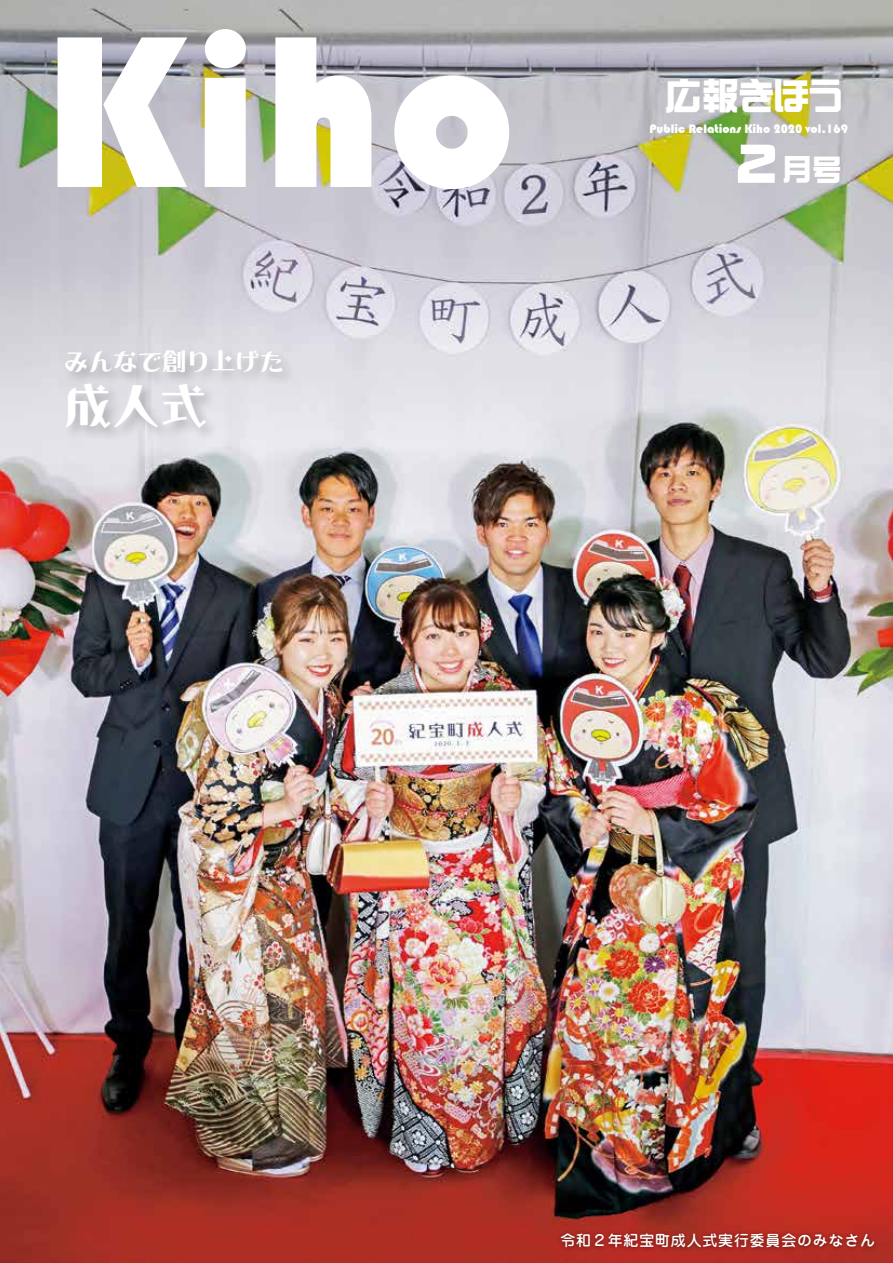
<style>
.page{position:relative;width:893px;height:1263px;background:#fff}
.page>*{position:absolute;margin:0;border:0;box-sizing:border-box;transform-origin:0 0}
.t1{font:224.25px "Bauhaus 93";color:#fff}
.t2{font:53.1px "DF So Gei W9 WING RKSJ H";color:#fff}
.t3{font:47.85px "DF Roman Yuki W9 WINP RKSJ H";color:#fff}
.t4{font:37.2px "DF So Gei W9 WING RKSJ H";color:#fff}
.t5{font:29.7px "DF So Gei W9 WING RKSJ H";color:#fff}
.t6{font:24.45px "DF Roman Yuki W9 WINP RKSJ H";color:#fff}
.t7{font:500 14.85px "Jun 34 Pro";letter-spacing:.06em;color:#fff}
.t8{font:12.75px "Bauhaus 93";color:#fff}
</style>
<div class="page">
<img style="left:0;top:0;width:893px;height:1263px">
<div style="left:557px;top:1229px;width:321px;height:23px;background:#000;opacity:.51"></div>
<div style="left:63px;top:348px;width:234px;height:95px;background:#000;opacity:.22"></div>
<h1 class="t1" style="left:43px;top:-15px;width:473px">Kiho</h1>
<h3 class="t6" style="left:64px;top:349px;width:222px">みんなで創り上げた</h3>
<h3 class="t3" style="left:64px;top:382px;width:145px">成人式</h3>
<h3 class="t4" style="left:664px;top:77px;width:179px">広報きほう</h3>
<p class="t8" style="left:649px;top:121px;width:200px">Public Relations Kiho 2020 vol.169</p>
<h3 class="t5" style="left:782px;top:155px;width:61px">月号</h3>
<h2 class="t2" style="left:736px;top:137px;width:42px">2</h2>
<p class="t7" style="left:560px;top:1229px;width:316px">令和２年紀宝町成人式実行委員会のみなさん</p>
</div>
